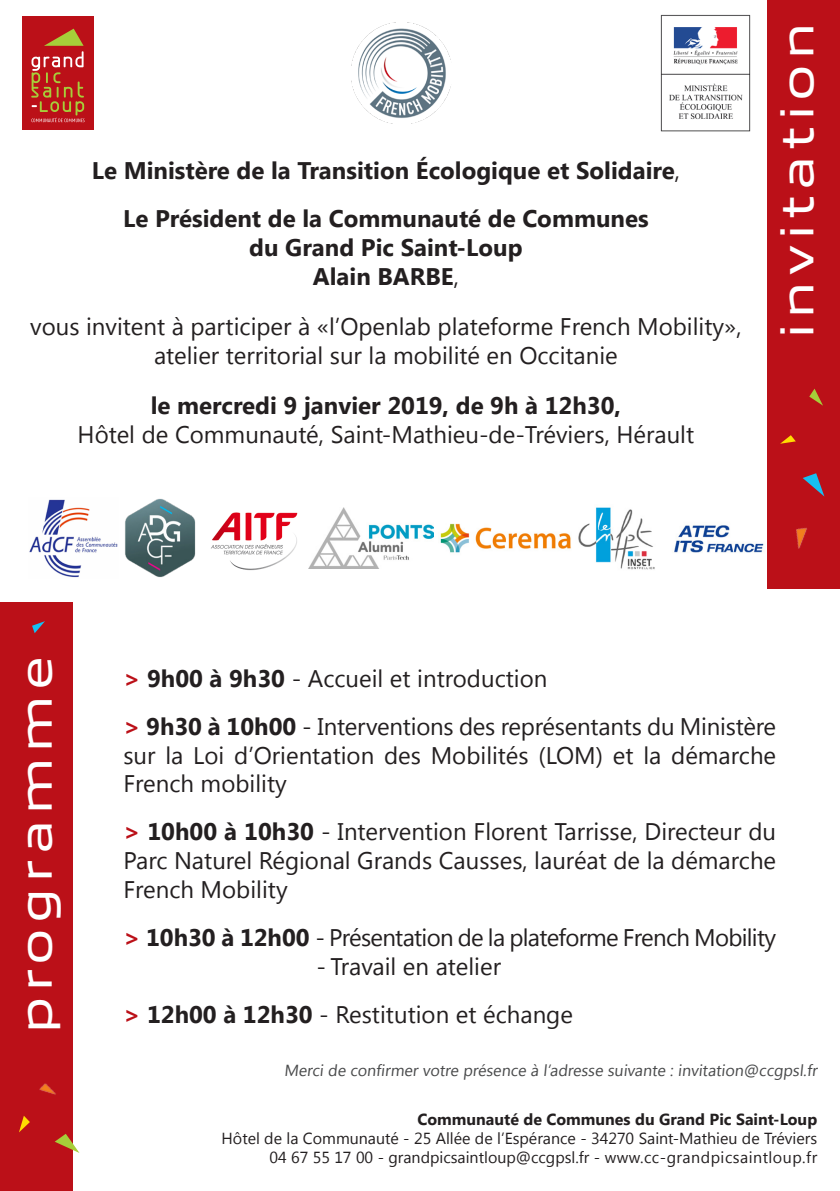
<style>
.page{position:relative;width:840px;height:1191px;background:#fff}
.page>*{position:absolute;margin:0;border:0;box-sizing:border-box;transform-origin:0 0}
.t1{font:46px "Allumi Std Extended";letter-spacing:.14em;color:#fff}
.t2{font:24px/28.8px "Khmer UI";color:#231f20;text-align:justify}
.t3{font:700 24px "Khmer UI";color:#231f20}
.t4{font:24px "Khmer UI";letter-spacing:-.03em;color:#231f20}
.t5{font:16px "Khmer UI";color:#231f20}
.t6{font:16px "Khmer UI";color:#494a4b}
.t7{font:700 16px "Khmer UI";color:#231f20}
.s1{font-weight:400}
.s2{font-weight:700;color:#bb1018}
.s3{font-weight:700}
</style>
<div class="page">
<img style="left:674px;top:525px;width:90px;height:28px">
<div style="left:766px;top:0;width:73px;height:588px;background:#bb1018"></div>
<svg style="left:780px;top:435px;width:15px;height:9px"></svg>
<svg style="left:809px;top:388px;width:13px;height:17px"></svg>
<div style="left:22px;top:16px;width:71px;height:114px;background:#bb1018"></div>
<svg style="left:31px;top:29px;width:53px;height:93px"></svg>
<img style="left:660px;top:14px;width:91px;height:118px">
<img style="left:29px;top:499px;width:89px;height:79px">
<img style="left:125px;top:498px;width:71px;height:80px">
<img style="left:211px;top:512px;width:87px;height:59px">
<img style="left:309px;top:507px;width:124px;height:61px">
<img style="left:440px;top:523px;width:131px;height:30px">
<img style="left:578px;top:507px;width:77px;height:63px">
<img style="left:351px;top:23px;width:100px;height:100px">
<div style="left:0;top:602px;width:73px;height:589px;background:#bb1018"></div>
<svg style="left:32px;top:621px;width:13px;height:12px"></svg>
<img style="left:39px;top:1083px;width:17px;height:12px">
<svg style="left:19px;top:1116px;width:11px;height:16px"></svg>
<svg style="left:55px;top:1134px;width:24px;height:19px"></svg>
<svg style="left:802px;top:473px;width:21px;height:23px"></svg>
<img style="left:796px;top:527px;width:11px;height:22px">
<p class="t3" style="left:92px;top:157px;width:589px">Le Ministère de la Transition Écologique et Solidaire<span class="s1">,</span></p>
<p class="t3" style="left:123px;top:205px;width:526px">Le Président de la Communauté de Communes</p>
<p class="t3" style="left:249px;top:234px;width:274px">du Grand Pic Saint-Loup</p>
<p class="t3" style="left:313px;top:262px;width:147px">Alain BARBE<span class="s1">,</span></p>
<p class="t2" style="left:30px;top:312px;width:712px">vous invitent à participer à «l’Openlab plateforme French Mobility»,</p>
<p class="t2" style="left:154px;top:341px;width:465px">atelier territorial sur la mobilité en Occitanie</p>
<p class="t3" style="left:151px;top:392px;width:471px">le mercredi 9 janvier 2019, de 9h à 12h30,</p>
<p class="t2" style="left:78px;top:420px;width:617px">Hôtel de Communauté, Saint-Mathieu-de-Tréviers, Hérault</p>
<p class="t1" style="left:772px;top:338px;width:317px;rotate:-90deg">invitation</p>
<p class="t1" style="left:11px;top:1032px;width:378px;rotate:-90deg">programme</p>
<p class="t2" style="left:123px;top:664px;width:425px"><span class="s2">&gt;</span> <span class="s3">9h00 à 9h30</span> - Accueil et introduction</p>
<p class="t2" style="left:123px;top:712px;width:653px"><span class="s2">&gt;</span> <span class="s3">9h30 à 10h00</span> - Interventions des représentants du Ministère sur la Loi d’Orientation des Mobilités (LOM) et la démarche French mobility</p>
<p class="t2" style="left:123px;top:817px;width:653px"><span class="s2">&gt;</span> <span class="s3">10h00 à 10h30</span> - Intervention Florent Tarrisse, Directeur du Parc Naturel Régional Grands Causses, lauréat de la démarche French Mobility</p>
<p class="t4" style="left:123px;top:923px;width:653px"><span class="s2">&gt;</span> <span class="s3">10h30 à 12h00</span> - Présentation de la plateforme French Mobility</p>
<p class="t2" style="left:316px;top:952px;width:186px">- Travail en atelier</p>
<p class="t2" style="left:123px;top:1000px;width:451px"><span class="s2">&gt;</span> <span class="s3">12h00 à 12h30</span> - Restitution et échange</p>
<p class="t6" style="left:284px;top:1061px;width:536px">Merci de confirmer votre présence à l’adresse suivante : invitation@ccgpsl.fr</p>
<p class="t7" style="left:417px;top:1110px;width:401px">Communauté de Communes du Grand Pic Saint-Loup</p>
<p class="t5" style="left:221px;top:1129px;width:596px">Hôtel de la Communauté - 25 Allée de l’Espérance - 34270 Saint-Mathieu de Tréviers</p>
<p class="t5" style="left:269px;top:1148px;width:549px">04 67 55 17 00 - grandpicsaintloup@ccgpsl.fr - www.cc-grandpicsaintloup.fr</p>
</div>
